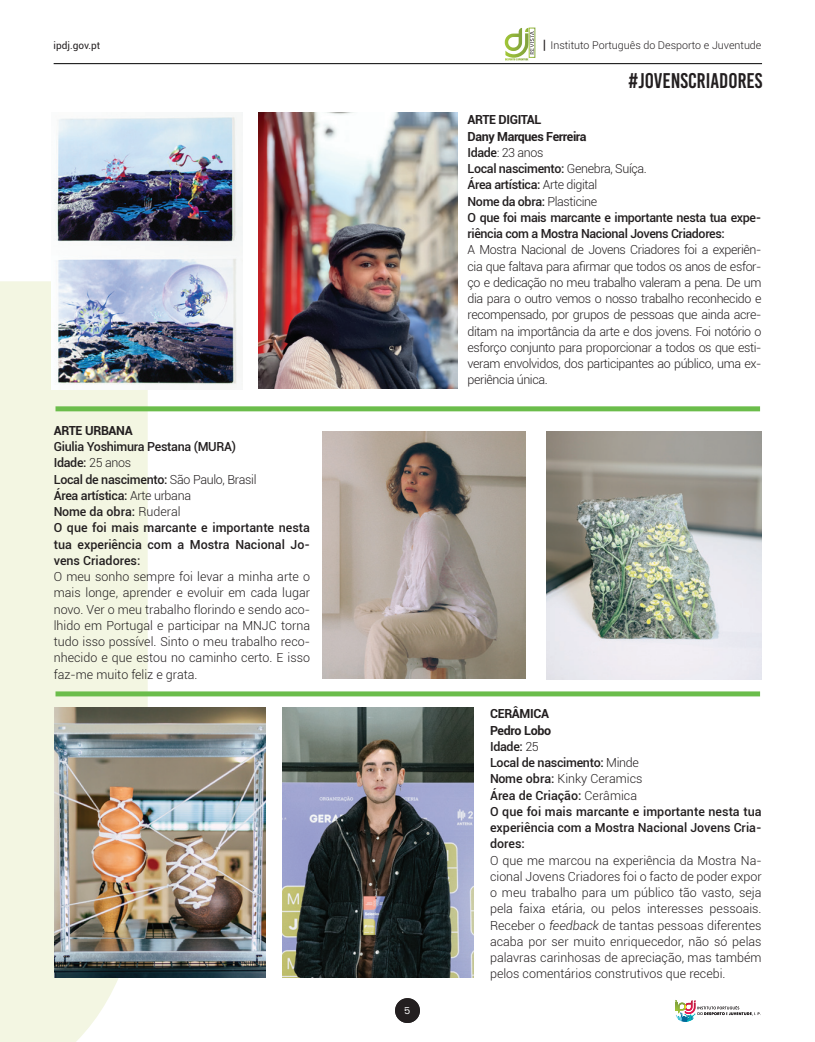
<style>
.page{position:relative;width:815px;height:1042px;background:#fff}
.page>*{position:absolute;margin:0;border:0;box-sizing:border-box;transform-origin:0 0}
.t1{font:21.25px "Bebas Kai";color:#231f20}
.t2{font:300 12.5px/16.2px "Roboto";color:#231f20;text-align:justify}
.t3{font:500 12.5px/16.2px "Roboto";color:#231f20}
.t4{font:500 12.5px/16.2px "Roboto";letter-spacing:-.025em;color:#231f20}
.t5{font:700 12.5px "Roboto";letter-spacing:-.025em;color:#231f20}
.t6{font:300 10.75px "Roboto";color:#231f20}
.t7{font:10px "Roboto";color:#231f20}
.t8{font:10px "Kerox Non Commercial";color:#fff}
.s1{font-weight:400;font-stretch:condensed;font-size:12.88px}
.s2{font-weight:700}
.s3{font-weight:300}
.s4{font-style:italic}
</style>
<div class="page">
<svg style="left:505px;top:28px;width:29px;height:32px"></svg>
<hr style="left:54px;top:63px;width:708px;height:1px;background:#000">
<svg style="left:0;top:281px;width:212px;height:761px;fill:#f3f6e2"></svg>
<div style="left:395px;top:998px;width:25px;height:25px;background:#231f20;border-radius:50%"></div>
<svg style="left:676px;top:1000px;width:85px;height:21px"></svg>
<img style="left:51px;top:112px;width:192px;height:277px">
<img style="left:258px;top:112px;width:200px;height:276px">
<img style="left:546px;top:431px;width:215px;height:248px">
<img style="left:323px;top:431px;width:202px;height:248px">
<img style="left:54px;top:708px;width:211px;height:270px">
<img style="left:283px;top:708px;width:191px;height:270px">
<div style="left:56px;top:691px;width:704px;height:5px;background:#6bbd4b"></div>
<div style="left:56px;top:406px;width:704px;height:5px;background:#6bbd4b"></div>
<p class="t7" style="left:54px;top:38px;width:48px">ipdj.gov.pt</p>
<p class="t6" style="left:543px;top:38px;width:220px"><span class="s1">|</span> Instituto Português do Desporto e Juventude</p>
<h1 class="t1" style="left:628px;top:70px;width:136px">#JOVENSCRIADORES</h1>
<p class="t4" style="left:468px;top:111px;width:295px"><span class="s2">ARTE DIGITAL<br>Dany Marques Ferreira<br></span>Idade<span class="s3">: 23 anos<br></span>Local nascimento: <span class="s3">Genebra, Suíça.<br></span>Área artística: <span class="s3">Arte digital<br></span>Nome da obra: <span class="s3">Plasticine<br></span>O que foi mais marcante e importante nesta tua expe&shy;riência com a Mostra Nacional Jovens Criadores:</p>
<p class="t2" style="left:468px;top:241px;width:295px">A Mostra Nacional de Jovens Criadores foi a experiên&shy;cia que faltava para afirmar que todos os anos de esfor&shy;ço e dedicação no meu trabalho valeram a pena. De um dia para o outro vemos o nosso trabalho reconhecido e recompensado, por grupos de pessoas que ainda acre&shy;ditam na importância da arte e dos jovens. Foi notório o esforço conjunto para proporcionar a todos os que esti&shy;veram envolvidos, dos participantes ao público, uma ex&shy;periência única.</p>
<p class="t5" style="left:54px;top:421px;width:81px">ARTE URBANA</p>
<p class="t3" style="left:54px;top:438px;width:258px">Giulia Yoshimura Pestana (MURA)<br>Idade: <span class="s3">25 anos<br></span>Local de nascimento: <span class="s3">São Paulo, Brasil<br></span>Área artística: <span class="s3">Arte urbana<br></span>Nome da obra: <span class="s3">Ruderal<br></span>O que foi mais marcante e importante nesta tua experiência com a Mostra Nacional Jo&shy;vens Criadores:</p>
<p class="t2" style="left:54px;top:568px;width:258px">O meu sonho sempre foi levar a minha arte o mais longe, aprender e evoluir em cada lugar novo. Ver o meu trabalho florindo e sendo aco&shy;lhido em Portugal e participar na MNJC torna tudo isso possível. Sinto o meu trabalho reco&shy;nhecido e que estou no caminho certo. E isso faz-me muito feliz e grata.</p>
<p class="t3" style="left:490px;top:705px;width:273px"><span class="s2">CERÂMICA<br>Pedro Lobo<br></span>Idade: <span class="s3">25<br></span>Local de nascimento: <span class="s3">Minde<br></span>Nome obra: <span class="s3">Kinky Ceramics<br></span>Área de Criação: <span class="s3">Cerâmica<br></span>O que foi mais marcante e importante nesta tua experiência com a Mostra Nacional Jovens Cria&shy;dores:</p>
<p class="t2" style="left:490px;top:851px;width:273px">O que me marcou na experiência da Mostra Na&shy;cional Jovens Criadores foi o facto de poder expor o meu trabalho para um público tão vasto, seja pela faixa etária, ou pelos interesses pessoais.<br>Receber o <span class="s4">feedback</span> de tantas pessoas diferentes acaba por ser muito enriquecedor, não só pelas palavras carinhosas de apreciação, mas também pelos comentários construtivos que recebi.</p>
<p class="t8" style="left:405px;top:1003px;width:7px">5</p>
</div>
